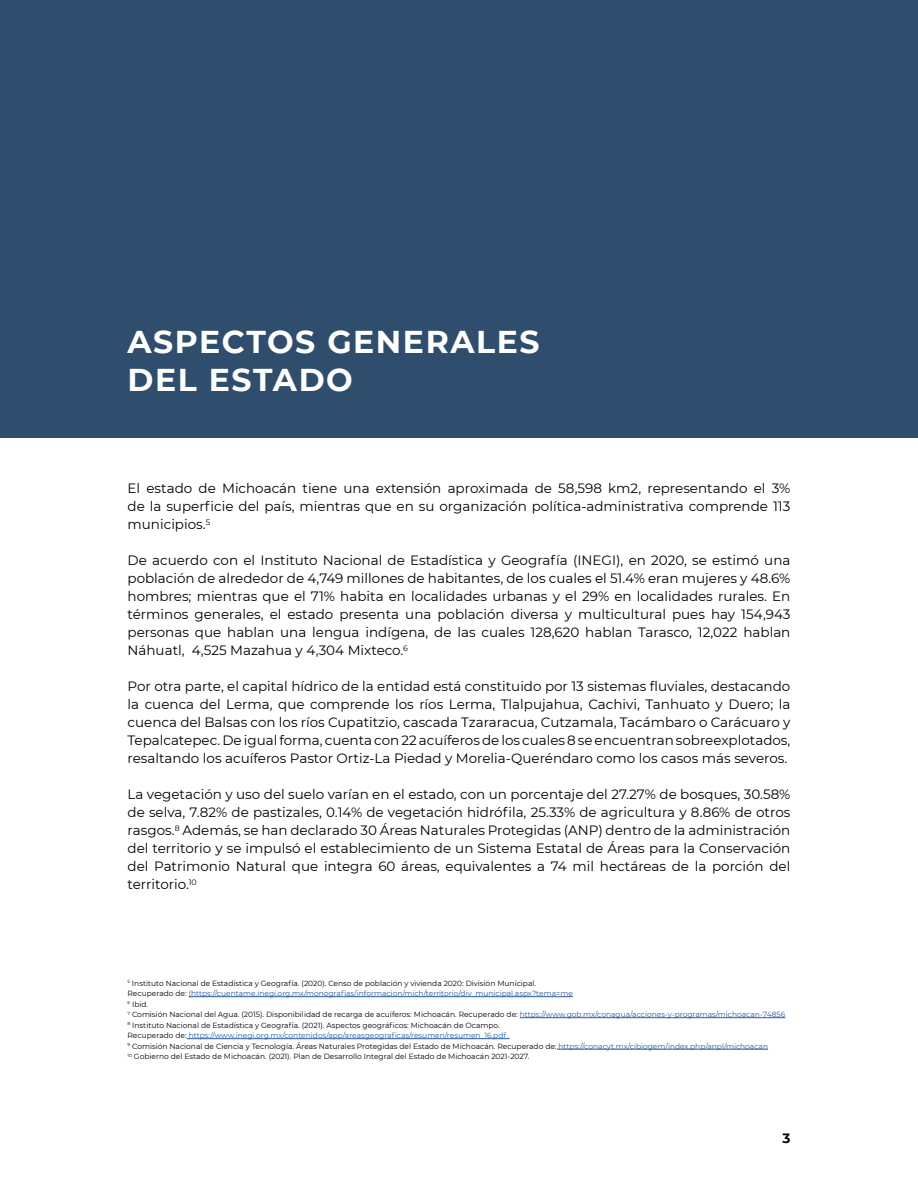
<style>
.page{position:relative;width:918px;height:1188px;background:#fff}
.page>*{position:absolute;margin:0;border:0;box-sizing:border-box;transform-origin:0 0}
.t1{font:700 31.5px/37.8px "Montserrat";letter-spacing:.05em;color:#fff}
.t2{font:13.5px/18px "Montserrat";color:#000;text-align:justify}
.t3{font:700 13.5px "Montserrat";color:#000}
.t4{font:7.5px/10.5px "Montserrat";color:#000}
.s1{color:#275b9b}
</style>
<div class="page">
<div style="left:0;top:0;width:918px;height:438px;background:#2f4e6d"></div>
<hr style="left:189px;top:996px;width:384px;height:1px;background:#275b9b">
<hr style="left:520px;top:1017px;width:265px;height:1px;background:#275b9b">
<hr style="left:187px;top:1038px;width:323px;height:1px;background:#275b9b">
<hr style="left:557px;top:1049px;width:211px;height:1px;background:#275b9b">
<h1 class="t1" style="left:128px;top:322px;width:413px">ASPECTOS GENERALES<br>DEL ESTADO</h1>
<p class="t2" style="left:128px;top:479px;width:664px">El estado de Michoacán tiene una extensión aproximada de 58,598 km2, representando el 3% de la superficie del país, mientras que en su organización política-administrativa comprende 113 municipios.<sup>5</sup></p>
<p class="t2" style="left:128px;top:551px;width:664px">De acuerdo con el Instituto Nacional de Estadística y Geografía (INEGI), en 2020, se estimó una población de alrededor de 4,749 millones de habitantes, de los cuales el 51.4% eran mujeres y 48.6% hombres; mientras que el 71% habita en localidades urbanas y el 29% en localidades rurales. En términos generales, el estado presenta una población diversa y multicultural pues hay 154,943 personas que hablan una lengua indígena, de las cuales 128,620 hablan Tarasco, 12,022 hablan Náhuatl, 4,525 Mazahua y 4,304 Mixteco.<sup>6</sup></p>
<p class="t2" style="left:128px;top:677px;width:664px">Por otra parte, el capital hídrico de la entidad está constituido por 13 sistemas fluviales, destacando la cuenca del Lerma, que comprende los ríos Lerma, Tlalpujahua, Cachivi, Tanhuato y Duero; la cuenca del Balsas con los ríos Cupatitzio, cascada Tzararacua, Cutzamala, Tacámbaro o Carácuaro y Tepalcatepec. De igual forma, cuenta con 22 acuíferos de los cuales 8 se encuentran sobreexplotados, resaltando los acuíferos Pastor Ortiz-La Piedad y Morelia-Queréndaro como los casos más severos.</p>
<p class="t2" style="left:128px;top:785px;width:664px">La vegetación y uso del suelo varían en el estado, con un porcentaje del 27.27% de bosques, 30.58% de selva, 7.82% de pastizales, 0.14% de vegetación hidrófila, 25.33% de agricultura y 8.86% de otros rasgos.<sup>8</sup> Además, se han declarado 30 Áreas Naturales Protegidas (ANP) dentro de la administración del territorio y se impulsó el establecimiento de un Sistema Estatal de Áreas para la Conservación del Patrimonio Natural que integra 60 áreas, equivalentes a 74 mil hectáreas de la porción del territorio.<sup>10</sup></p>
<p class="t4" style="left:128px;top:977px;width:659px"><sup>5</sup> Instituto Nacional de Estadística y Geografía. (2020). Censo de población y vivienda 2020: División Municipal.<br>Recuperado de: <span class="s1">(https://cuentame.inegi.org.mx/monografias/informacion/mich/territorio/div_municipal.aspx?tema=me<br></span><sup>6</sup> Ibid.<br><sup>7</sup> Comisión Nacional del Agua. (2015). Disponibilidad de recarga de acuíferos: Michoacán. Recuperado de: <span class="s1">https://www.gob.mx/conagua/acciones-y-programas/michoacan-74856<br></span><sup>8</sup> Instituto Nacional de Estadística y Geografía. (2021). Aspectos geográficos: Michoacán de Ocampo.<br>Recuperado de: <span class="s1">https://www.inegi.org.mx/contenidos/app/areasgeograficas/resumen/resumen_16.pdf .<br></span><sup>9</sup> Comisión Nacional de Ciencia y Tecnología. Áreas Naturales Protegidas del Estado de Michoacán. Recuperado de: <span class="s1">https://conacyt.mx/cibiogem/index.php/anpl/michoacan<br></span><sup>10</sup> Gobierno del Estado de Michoacán. (2021). Plan de Desarrollo Integral del Estado de Michoacán 2021-2027.</p>
<p class="t3" style="left:782px;top:1129px;width:9px">3</p>
</div>
